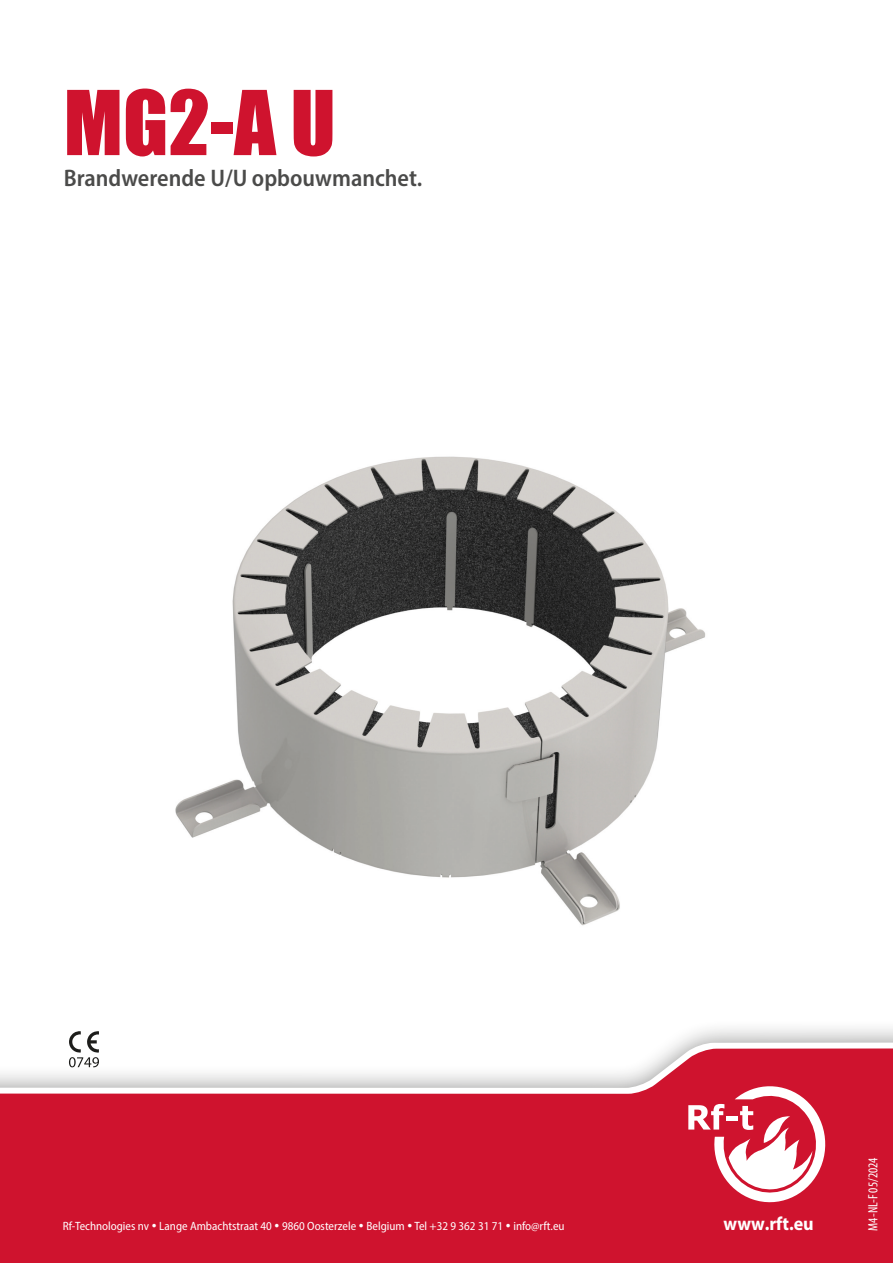
<style>
.page{position:relative;width:893px;height:1263px;background:#fff}
.page>*{position:absolute;margin:0;border:0;box-sizing:border-box;transform-origin:0 0}
.t1{font:82.5px "Impact";color:#cf132e}
.t2{font:600 semi-condensed 24px "Myriad Pro";color:#4b4b4a}
.t3{font:700 18.9px "Myriad Pro";color:#fff;scale:.96 1}
.t4{font:condensed 13.5px "Myriad Pro";color:#fff}
.t5{font:semi-condensed 12px "Myriad Pro";color:#fff}
</style>
<div class="page">
<div style="left:0;top:1019px;width:893px;height:244px;background:#1d1d1b;opacity:.5"></div>
<svg style="left:0;top:1042px;width:893px;height:6px"></svg>
<svg style="left:0;top:1048px;width:893px;height:215px;background:#d53a50"></svg>
<svg style="left:688px;top:1082px;width:143px;height:126px"></svg>
<img style="left:175px;top:456px;width:531px;height:470px">
<svg style="left:69px;top:1031px;width:30px;height:36px"></svg>
<h1 class="t1" style="left:64px;top:59px;width:273px">MG2-A U</h1>
<h2 class="t2" style="left:64px;top:163px;width:360px">Brandwerende U/U opbouwmanchet.</h2>
<p class="t5" style="left:63px;top:1218px;width:503px">Rf-Technologies nv • Lange Ambachtstraat 40 • 9860 Oosterzele • Belgium • Tel +32 9 362 31 71 • info@rft.eu</p>
<h3 class="t3" style="left:724px;top:1211px;width:95px">www.rft.eu</h3>
<p class="t4" style="left:865px;top:1231px;width:75px;rotate:-90deg">M4-NL-F 05/2024</p>
</div>
